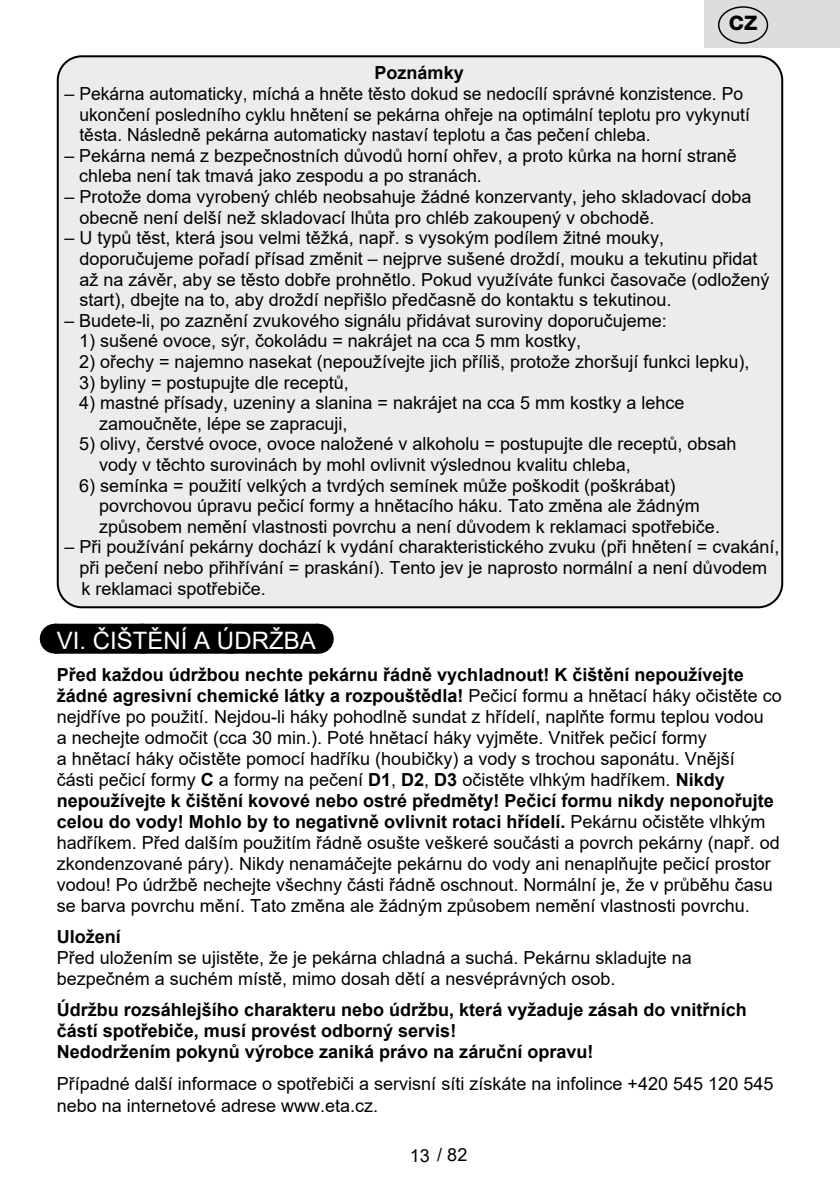
<style>
.page{position:relative;width:840px;height:1191px;background:#fff}
.page>*{position:absolute;margin:0;border:0;box-sizing:border-box;transform-origin:0 0}
.Grafický_nadpis_ETA{font:24px "Arial";color:#fff}
.t1{font:800 20px "Helvetica Neue OT";color:#000}
.Normální{font:18px/20.6px "Arial";color:#000}
.Normální-2{font:700 18px/21px "Arial";color:#000}
.s1{font-weight:700}
</style>
<div class="page">
<div style="left:55px;top:623px;width:262px;height:30px;background:#000"></div>
<svg style="left:142px;top:623px;width:132px;height:1px"></svg>
<hr style="left:317px;top:623px;width:1px;height:30px;background:#000">
<div style="left:58px;top:56px;width:723px;height:551px;background:#ececec;border-radius:24px"></div>
<div style="left:704px;top:0;width:135px;height:48px;background:#ddd"></div>
<div style="left:717px;top:6px;width:50px;height:38px;border:1px solid #000;border-radius:50%"></div>
<p class="t1" style="left:728px;top:11px;width:30px">CZ</p>
<p class="Normální-2" style="left:374px;top:63px;width:91px">Poznámky</p>
<p class="Normální" style="left:79px;top:83px;width:671px;text-indent:-15px">– Pekárna automaticky, míchá a hněte těsto dokud se nedocílí správné konzistence. Po ukončení posledního cyklu hnětení se pekárna ohřeje na optimální teplotu pro vykynutí těsta. Následně pekárna automaticky nastaví teplotu a čas pečení chleba.</p>
<p class="Normální" style="left:79px;top:145px;width:658px;text-indent:-15px">– Pekárna nemá z bezpečnostních důvodů horní ohřev, a proto kůrka na horní straně chleba není tak tmavá jako zespodu a po stranách.</p>
<p class="Normální" style="left:79px;top:186px;width:673px;text-indent:-15px">– Protože doma vyrobený chléb neobsahuje žádné konzervanty, jeho skladovací doba obecně není delší než skladovací lhůta pro chléb zakoupený v obchodě.</p>
<p class="Normální" style="left:79px;top:227px;width:691px;text-indent:-15px">– U typů těst, která jsou velmi těžká, např. s vysokým podílem žitné mouky, doporučujeme pořadí přísad změnit – nejprve sušené droždí, mouku a tekutinu přidat až na závěr, aby se těsto dobře prohnětlo. Pokud využíváte funkci časovače (odložený start), dbejte na to, aby droždí nepřišlo předčasně do kontaktu s tekutinou.</p>
<p class="Normální" style="left:64px;top:310px;width:603px">– Budete-li, po zaznění zvukového signálu přidávat suroviny doporučujeme:</p>
<p class="Normální" style="left:79px;top:330px;width:503px">1) sušené ovoce, sýr, čokoládu = nakrájet na cca 5 mm kostky,</p>
<p class="Normální" style="left:79px;top:351px;width:671px">2) ořechy = najemno nasekat (nepoužívejte jich příliš, protože zhoršují funkci lepku),</p>
<p class="Normální" style="left:79px;top:372px;width:271px">3) byliny = postupujte dle receptů,</p>
<p class="Normální" style="left:99px;top:392px;width:586px;text-indent:-20px">4) mastné přísady, uzeniny a slanina = nakrájet na cca 5 mm kostky a lehce zamoučněte, lépe se zapracuji,</p>
<p class="Normální" style="left:99px;top:433px;width:638px;text-indent:-20px">5) olivy, čerstvé ovoce, ovoce naložené v alkoholu = postupujte dle receptů, obsah vody v těchto surovinách by mohl ovlivnit výslednou kvalitu chleba,</p>
<p class="Normální" style="left:99px;top:475px;width:622px;text-indent:-20px">6) semínka = použití velkých a tvrdých semínek může poškodit (poškrábat) povrchovou úpravu pečicí formy a hnětacího háku. Tato změna ale žádným způsobem nemění vlastnosti povrchu a není důvodem k reklamaci spotřebiče.</p>
<p class="Normální" style="left:79px;top:536px;width:701px;text-indent:-15px">– Při používání pekárny dochází k vydání charakteristického zvuku (při hnětení = cvakání, při pečení nebo přihřívání = praskání). Tento jev je naprosto normální a není důvodem k reklamaci spotřebiče.</p>
<p class="Grafický_nadpis_ETA" style="left:57px;top:624px;width:260px">VI. ČIŠTĚNÍ A ÚDRŽBA</p>
<p class="Normální" style="left:57px;top:664px;width:726px"><span class="s1">Před každou údržbou nechte pekárnu řádně vychladnout! K čištění nepoužívejte žádné agresivní chemické látky a rozpouštědla!</span> Pečicí formu a hnětací háky očistěte co nejdříve po použití. Nejdou-li háky pohodlně sundat z hřídelí, naplňte formu teplou vodou<br>a nechejte odmočit (cca 30 min.). Poté hnětací háky vyjměte. Vnitřek pečicí formy<br>a hnětací háky očistěte pomocí hadříku (houbičky) a vody s trochou saponátu. Vnější<br>části pečicí formy <span class="s1">C</span> a formy na pečení <span class="s1">D1</span>, <span class="s1">D2</span>, <span class="s1">D3</span> očistěte vlhkým hadříkem. <span class="s1">Nikdy nepoužívejte k čištění kovové nebo ostré předměty! Pečicí formu nikdy neponořujte celou do vody! Mohlo by to negativně ovlivnit rotaci hřídelí.</span> Pekárnu očistěte vlhkým hadříkem. Před dalším použitím řádně osušte veškeré součásti a povrch pekárny (např. od zkondenzované páry). Nikdy nenamáčejte pekárnu do vody ani nenaplňujte pečicí prostor vodou! Po údržbě nechejte všechny části řádně oschnout. Normální je, že v průběhu času se barva povrchu mění. Tato změna ale žádným způsobem nemění vlastnosti povrchu.</p>
<p class="Normální-2" style="left:57px;top:926px;width:66px">Uložení</p>
<p class="Normální" style="left:57px;top:947px;width:636px">Před uložením se ujistěte, že je pekárna chladná a suchá. Pekárnu skladujte na bezpečném a suchém místě, mimo dosah dětí a nesvéprávných osob.</p>
<p class="Normální-2" style="left:57px;top:999px;width:691px">Údržbu rozsáhlejšího charakteru nebo údržbu, která vyžaduje zásah do vnitřních částí spotřebiče, musí provést odborný servis!</p>
<p class="Normální-2" style="left:57px;top:1041px;width:538px">Nedodržením pokynů výrobce zaniká právo na záruční opravu!</p>
<p class="Normální" style="left:57px;top:1072px;width:717px;line-height:21.6px">Případné další informace o spotřebiči a servisní síti získáte na infolince +420 545 120 545 nebo na internetové adrese www.eta.cz.</p>
<p class="Normální" style="left:410px;top:1144px;width:59px">13 / 82</p>
</div>
